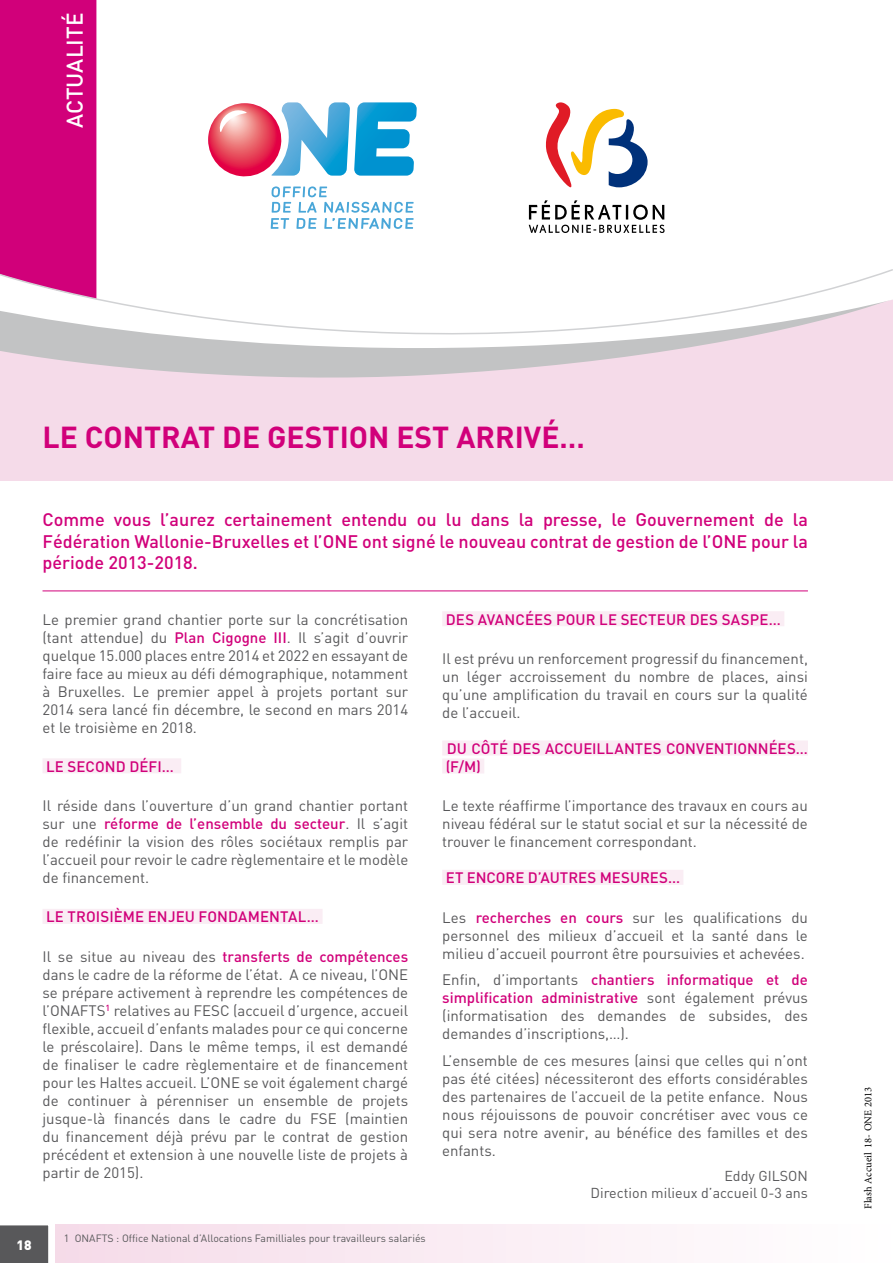
<style>
.page{position:relative;width:893px;height:1263px;background:#fff}
.page>*{position:absolute;margin:0;border:0;box-sizing:border-box;transform-origin:0 0}
.t1{font:700 30px "DIN";color:#d1007a}
.t2{font:500 22.5px "DIN";color:#fff}
.t3{font:500 18px/21.6px "DIN";color:#d1007a;text-align:justify}
.t4{font:15px/18px "DIN";color:#58585a;text-align:justify}
.t5{font:500 15px/18px "DIN";letter-spacing:.005em;color:#d1007a}
.t6{font:14.25px/17.1px "DIN";color:#58585a;text-align:right}
.t7{font:900 13.5px "DIN";color:#fff}
.t8{font:10.5px "DIN";color:#58585a}
.t9{font:10.5px "Minion Pro";color:#000}
.s1{font-weight:500;color:#d1007a}
</style>
<div class="page">
<div style="left:0;top:0;width:893px;height:481px;background:#f5dbe9"></div>
<svg style="left:0;top:348px;width:684px;height:30px;fill:#c2c3c4"></svg>
<svg style="left:0;top:1224px;width:57px;height:39px;background:#727273"></svg>
<div style="left:0;top:0;width:893px;height:348px;background:#fff"></div>
<div style="left:0;top:0;width:96px;height:266px;background:#d1007a"></div>
<svg style="left:0;top:266px;width:893px;height:74px;background:#f8f0f5"></svg>
<hr style="left:43px;top:590px;width:765px;height:1px;background:#d1007a">
<div style="left:55px;top:1225px;width:838px;height:38px;background:linear-gradient(to right,#f5dbe9,#fff)"></div>
<div style="left:43px;top:758px;width:138px;height:15px;background:#faedf4"></div>
<div style="left:43px;top:909px;width:280px;height:15px;background:#faedf4"></div>
<div style="left:442px;top:611px;width:342px;height:15px;background:#faedf4"></div>
<div style="left:442px;top:740px;width:366px;height:15px;background:#faedf4"></div>
<div style="left:442px;top:758px;width:42px;height:15px;background:#faedf4"></div>
<div style="left:442px;top:870px;width:241px;height:15px;background:#faedf4"></div>
<svg style="left:271px;top:186px;width:143px;height:43px;background:#d5eaf6"></svg>
<svg style="left:208px;top:102px;width:209px;height:77px;background:#97a7c5"></svg>
<svg style="left:543px;top:102px;width:105px;height:85px;background:#d9c4ba"></svg>
<svg style="left:529px;top:200px;width:136px;height:33px;background:#c1c1c1"></svg>
<h2 class="t2" style="left:60px;top:128px;width:117px;rotate:-90deg">ACTUALITÉ</h2>
<h1 class="t1" style="left:43px;top:418px;width:544px">LE CONTRAT DE GESTION EST ARRIVÉ…</h1>
<p class="t3" style="left:43px;top:508px;width:767px">Comme vous l’aurez certainement entendu ou lu dans la presse, le Gouvernement de la Fédération Wallonie-Bruxelles et l’ONE ont signé le nouveau contrat de gestion de l’ONE pour la période 2013-2018.</p>
<p class="t4" style="left:43px;top:610px;width:367px">Le premier grand chantier porte sur la concrétisation (tant attendue) du <span class="s1">Plan Cigogne III</span>. Il s’agit d’ouvrir quelque 15.000 places entre 2014 et 2022 en essayant de faire face au mieux au défi démographique, notamment à Bruxelles. Le premier appel à projets portant sur 2014 sera lancé fin décembre, le second en mars 2014 et le troisième en 2018.</p>
<p class="t5" style="left:46px;top:757px;width:129px">LE SECOND DÉFI…</p>
<p class="t4" style="left:43px;top:796px;width:367px">Il réside dans l’ouverture d’un grand chantier portant sur une <span class="s1">réforme de l’ensemble du secteur</span>. Il s’agit de redéfinir la vision des rôles sociétaux remplis par l’accueil pour revoir le cadre règlementaire et le modèle de financement.</p>
<p class="t5" style="left:46px;top:907px;width:274px">LE TROISIÈME ENJEU FONDAMENTAL…</p>
<p class="t4" style="left:43px;top:947px;width:367px">Il se situe au niveau des <span class="s1">transferts de compétences </span>dans le cadre de la réforme de l’état. A ce niveau, l’ONE se prépare activement à reprendre les compétences de l’ONAFTS<sup>1</sup> relatives au FESC (accueil d’urgence, accueil flexible, accueil d’enfants malades pour ce qui concerne le préscolaire). Dans le même temps, il est demandé de finaliser le cadre règlementaire et de financement pour les Haltes accueil. L’ONE se voit également chargé de continuer à pérenniser un ensemble de projets jusque-là financés dans le cadre du FSE (maintien du financement déjà prévu par le contrat de gestion précédent et extension à une nouvelle liste de projets à partir de 2015).</p>
<p class="t7" style="left:17px;top:1236px;width:17px">18</p>
<p class="t8" style="left:64px;top:1231px;width:364px">1 ONAFTS : Office National d’Allocations Familliales pour travailleurs salariés</p>
<p class="t5" style="left:446px;top:610px;width:336px">DES AVANCÉES POUR LE SECTEUR DES SASPE…</p>
<p class="t4" style="left:442px;top:649px;width:367px">Il est prévu un renforcement progressif du financement, un léger accroissement du nombre de places, ainsi qu’une amplification du travail en cours sur la qualité de l’accueil.</p>
<p class="t5" style="left:446px;top:739px;width:364px">DU CÔTÉ DES ACCUEILLANTES CONVENTIONNÉES… (F/M)</p>
<p class="t4" style="left:442px;top:796px;width:367px">Le texte réaffirme l’importance des travaux en cours au niveau fédéral sur le statut social et sur la nécessité de trouver le financement correspondant.</p>
<p class="t5" style="left:446px;top:868px;width:236px">ET ENCORE D’AUTRES MESURES…</p>
<p class="t4" style="left:442px;top:908px;width:367px">Les <span class="s1">recherches en cours</span> sur les qualifications du personnel des milieux d’accueil et la santé dans le milieu d’accueil pourront être poursuivies et achevées.</p>
<p class="t4" style="left:442px;top:970px;width:367px">Enfin, d’importants <span class="s1">chantiers informatique et de simplification administrative</span> sont également prévus (informatisation des demandes de subsides, des demandes d’inscriptions,…).</p>
<p class="t4" style="left:442px;top:1051px;width:367px">L’ensemble de ces mesures (ainsi que celles qui n’ont pas été citées) nécessiteront des efforts considérables des partenaires de l’accueil de la petite enfance. Nous nous réjouissons de pouvoir concrétiser avec vous ce qui sera notre avenir, au bénéfice des familles et des enfants.</p>
<p class="t6" style="left:591px;top:1167px;width:219px">Eddy GILSON<br>Direction milieux d’accueil 0-3 ans</p>
<p class="t9" style="left:861px;top:1209px;width:123px;rotate:-90deg">Flash Accueil 18- ONE 2013</p>
</div>
